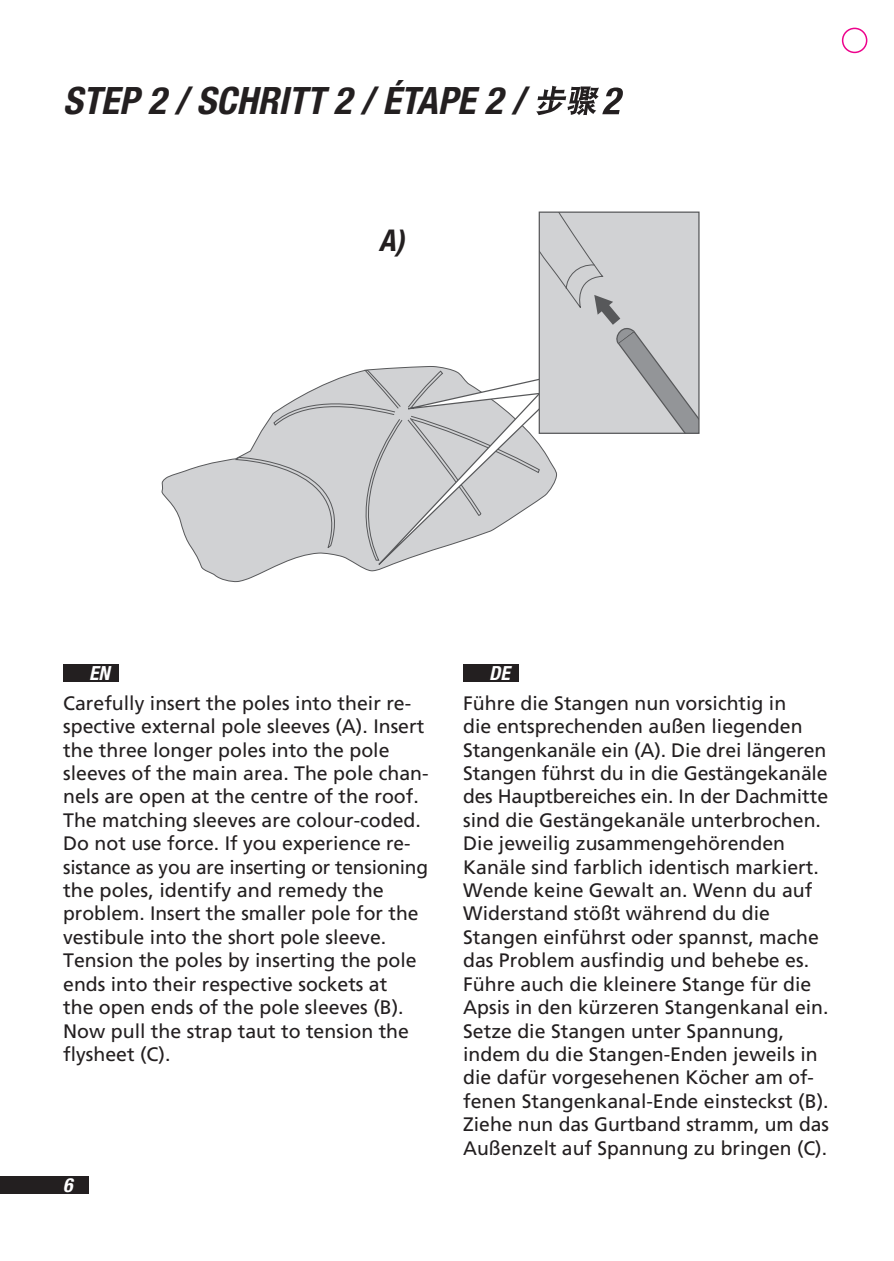
<style>
.page{position:relative;width:894px;height:1261px;background:#fff}
.page>*{position:absolute;margin:0;border:0;box-sizing:border-box;transform-origin:0 0}
.t1{font:italic 700 condensed 37.8px "Helvetica Neue LT Com";color:#231f20}
.t2{font:italic 700 condensed 30px "Helvetica Neue LT Com";color:#231f20}
.t3{font:19.5px/23.4px "Frutiger CE";color:#231f20}
.t4{font:italic 700 condensed 19.5px "Helvetica Neue LT Com";color:#fff}
</style>
<div class="page">
<div style="left:0;top:1176px;width:89px;height:17px;background:#231f20"></div>
<div style="left:63px;top:664px;width:55px;height:18px;background:#231f20"></div>
<div style="left:463px;top:664px;width:55px;height:18px;background:#231f20"></div>
<svg style="left:161px;top:458px;width:128px;height:124px"></svg>
<svg style="left:350px;top:561px;width:52px;height:11px"></svg>
<svg style="left:235px;top:213px;width:462px;height:348px"></svg>
<div style="left:538px;top:211px;width:161px;height:223px;border:1px solid #57585a"></div>
<svg style="left:536px;top:86px;width:86px;height:29px"></svg>
<div style="left:841px;top:28px;width:26px;height:25px;border:2px solid #ed028c;border-radius:50%"></div>
<h1 class="t1" style="left:63px;top:78px;width:213px">STEP 2 / SCHRITT</h1>
<h1 class="t1" style="left:333px;top:78px;width:192px">2 / ÉTAPE 2 /</h1>
<h2 class="t2" style="left:378px;top:223px;width:27px">A)</h2>
<p class="t4" style="left:89px;top:661px;width:12px">EN</p>
<p class="t3" style="left:63px;top:691px;width:367px">Carefully insert the poles into their re&shy;spective external pole sleeves (A). Insert the three longer poles into the pole sleeves of the main area. The pole chan&shy;nels are open at the centre of the roof.<br>The matching sleeves are colour-coded.<br>Do not use force. If you experience re&shy;sistance as you are inserting or tensioning the poles, identify and remedy the problem. Insert the smaller pole for the vestibule into the short pole sleeve.<br>Tension the poles by inserting the pole ends into their respective sockets at<br>the open ends of the pole sleeves (B).<br>Now pull the strap taut to tension the flysheet (C).</p>
<p class="t3" style="left:463px;top:691px;width:367px">Führe die Stangen nun vorsichtig in<br>die entsprechenden außen liegenden Stangenkanäle ein (A). Die drei längeren Stangen führst du in die Gestängekanäle des Hauptbereiches ein. In der Dachmitte sind die Gestängekanäle unterbrochen.<br>Die jeweilig zusammengehörenden Kanäle sind farblich identisch markiert.<br>Wende keine Gewalt an. Wenn du auf Widerstand stößt während du die Stangen einführst oder spannst, mache das Problem ausfindig und behebe es.<br>Führe auch die kleinere Stange für die Apsis in den kürzeren Stangenkanal ein.<br>Setze die Stangen unter Spannung, indem du die Stangen-Enden jeweils in die dafür vorgesehenen Köcher am of&shy;fenen Stangenkanal-Ende einsteckst (B).<br>Ziehe nun das Gurtband stramm, um das Außenzelt auf Spannung zu bringen (C).</p>
<p class="t4" style="left:489px;top:661px;width:22px">DE</p>
<p class="t4" style="left:63px;top:1173px;width:11px">6</p>
</div>
